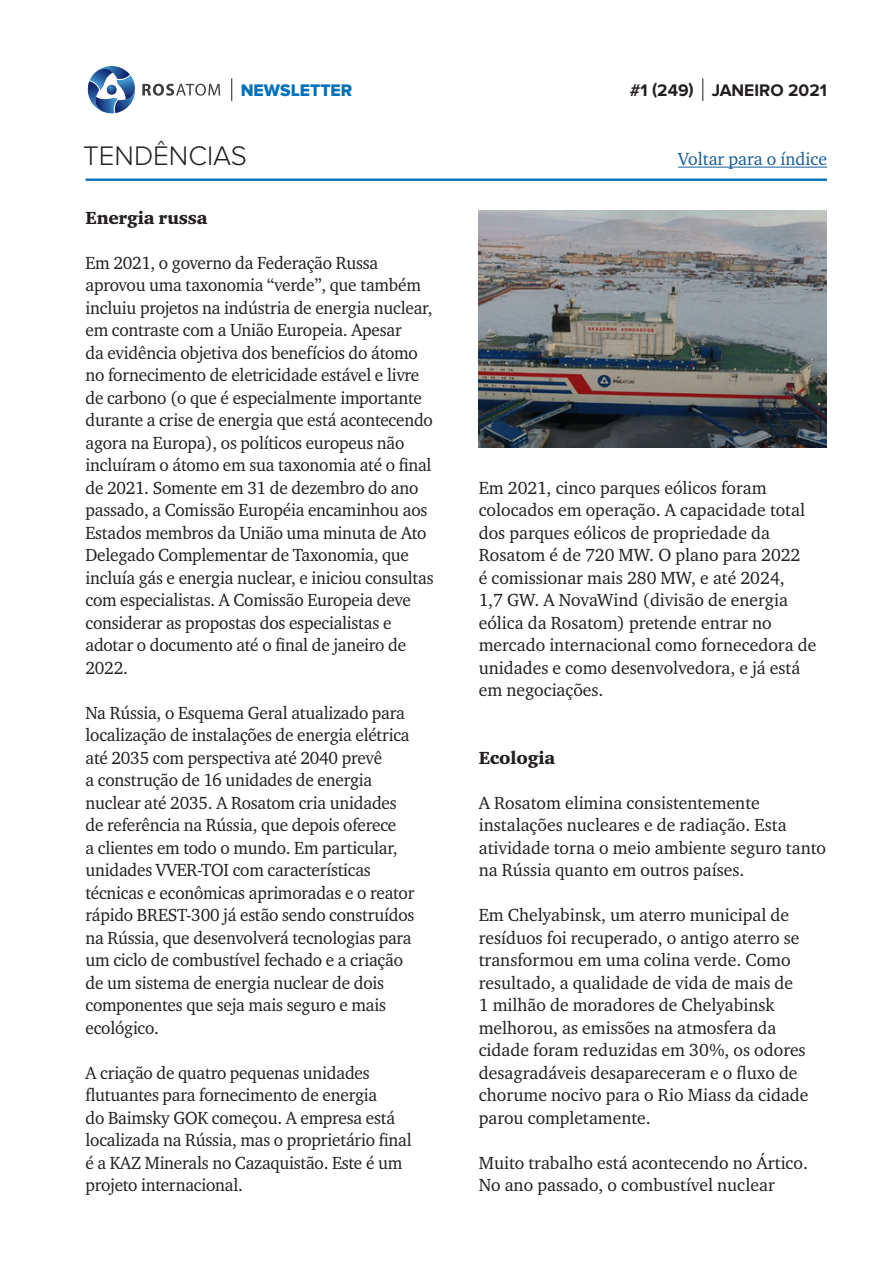
<style>
.page{position:relative;width:893px;height:1263px;background:#fff}
.page>*{position:absolute;margin:0;border:0;box-sizing:border-box;transform-origin:0 0}
.t1{font:300 27.9px "Proxima Nova";color:#231f20}
.main_text{font:18px/22.5px "Charter ITC";letter-spacing:-.01em;color:#231f20;scale:.96 1}
.main_text-2{font:18px/22.5px "Charter ITC";letter-spacing:-.01em;color:#231f20}
.subtitle{font:18px "Charter Black ITC";letter-spacing:-.01em;color:#231f20}
.t2{font:18px "Charter ITC";color:#175d9e}
.t3{font:700 17.4px "Proxima Nova";color:#231f20}
.t4{font:17.4px "Proxima Nova Extrabld";color:#0072bc}
</style>
<div class="page">
<hr style="left:86px;top:179px;width:741px;height:2px;background:#0072bc">
<svg style="left:87px;top:66px;width:49px;height:48px"></svg>
<svg style="left:142px;top:84px;width:78px;height:12px"></svg>
<svg style="left:231px;top:78px;width:1px;height:23px"></svg>
<hr style="left:678px;top:167px;width:149px;height:1px;background:#175d9e">
<svg style="left:702px;top:78px;width:1px;height:23px"></svg>
<img style="left:479px;top:210px;width:348px;height:237px">
<p class="t4" style="left:241px;top:80px;width:113px">NEWSLETTER</p>
<h1 class="t1" style="left:83px;top:140px;width:165px">TENDÊNCIAS</h1>
<p class="subtitle" style="left:86px;top:206px;width:124px">Energia russa</p>
<p class="main_text" style="left:86px;top:251px;width:364px">Em 2021, o governo da Federação Russa aprovou uma taxonomia “verde”, que também incluiu projetos na indústria de energia nuclear, em contraste com a União Europeia. Apesar<br>da evidência objetiva dos benefícios do átomo no fornecimento de eletricidade estável e livre de carbono (o que é especialmente importante durante a crise de energia que está acontecendo agora na Europa), os políticos europeus não incluíram o átomo em sua taxonomia até o final de 2021. Somente em 31 de dezembro do ano passado, a Comissão Européia encaminhou aos Estados membros da União uma minuta de Ato Delegado Complementar de Taxonomia, que incluía gás e energia nuclear, e iniciou consultas com especialistas. A Comissão Europeia deve considerar as propostas dos especialistas e adotar o documento até o final de janeiro de 2022.</p>
<p class="main_text" style="left:86px;top:701px;width:344px">Na Rússia, o Esquema Geral atualizado para localização de instalações de energia elétrica até 2035 com perspectiva até 2040 prevê<br>a construção de 16 unidades de energia nuclear até 2035. A Rosatom cria unidades de referência na Rússia, que depois oferece<br>a clientes em todo o mundo. Em particular, unidades VVER-TOI com características técnicas e econômicas aprimoradas e o reator rápido BREST‑300 já estão sendo construídos na Rússia, que desenvolverá tecnologias para um ciclo de combustível fechado e a criação de um sistema de energia nuclear de dois componentes que seja mais seguro e mais ecológico.</p>
<p class="main_text" style="left:86px;top:1061px;width:341px">A criação de quatro pequenas unidades flutuantes para fornecimento de energia<br>do Baimsky GOK começou. A empresa está localizada na Rússia, mas o proprietário final é a KAZ Minerals no Cazaquistão. Este é um projeto internacional.</p>
<p class="t3" style="left:630px;top:80px;width:199px">#1 (249) JANEIRO 2021</p>
<p class="t2" style="left:678px;top:148px;width:150px">Voltar para o índice</p>
<p class="main_text-2" style="left:479px;top:476px;width:339px">Em 2021, cinco parques eólicos foram colocados em operação. A capacidade total dos parques eólicos de propriedade da Rosatom é de 720 MW. O plano para 2022<br>é comissionar mais 280 MW, e até 2024,<br>1,7 GW. A NovaWind (divisão de energia eólica da Rosatom) pretende entrar no mercado internacional como fornecedora de unidades e como desenvolvedora, e já está em negociações.</p>
<p class="subtitle" style="left:479px;top:746px;width:78px">Ecologia</p>
<p class="main_text-2" style="left:479px;top:791px;width:349px">A Rosatom elimina consistentemente instalações nucleares e de radiação. Esta atividade torna o meio ambiente seguro tanto na Rússia quanto em outros países.</p>
<p class="main_text-2" style="left:479px;top:904px;width:331px">Em Chelyabinsk, um aterro municipal de resíduos foi recuperado, o antigo aterro se transformou em uma colina verde. Como resultado, a qualidade de vida de mais de<br>1 milhão de moradores de Chelyabinsk melhorou, as emissões na atmosfera da cidade foram reduzidas em 30%, os odores desagradáveis desapareceram e o fluxo de chorume nocivo para o Rio Miass da cidade parou completamente.</p>
<p class="main_text-2" style="left:479px;top:1151px;width:331px">Muito trabalho está acontecendo no Ártico.<br>No ano passado, o combustível nuclear</p>
</div>
